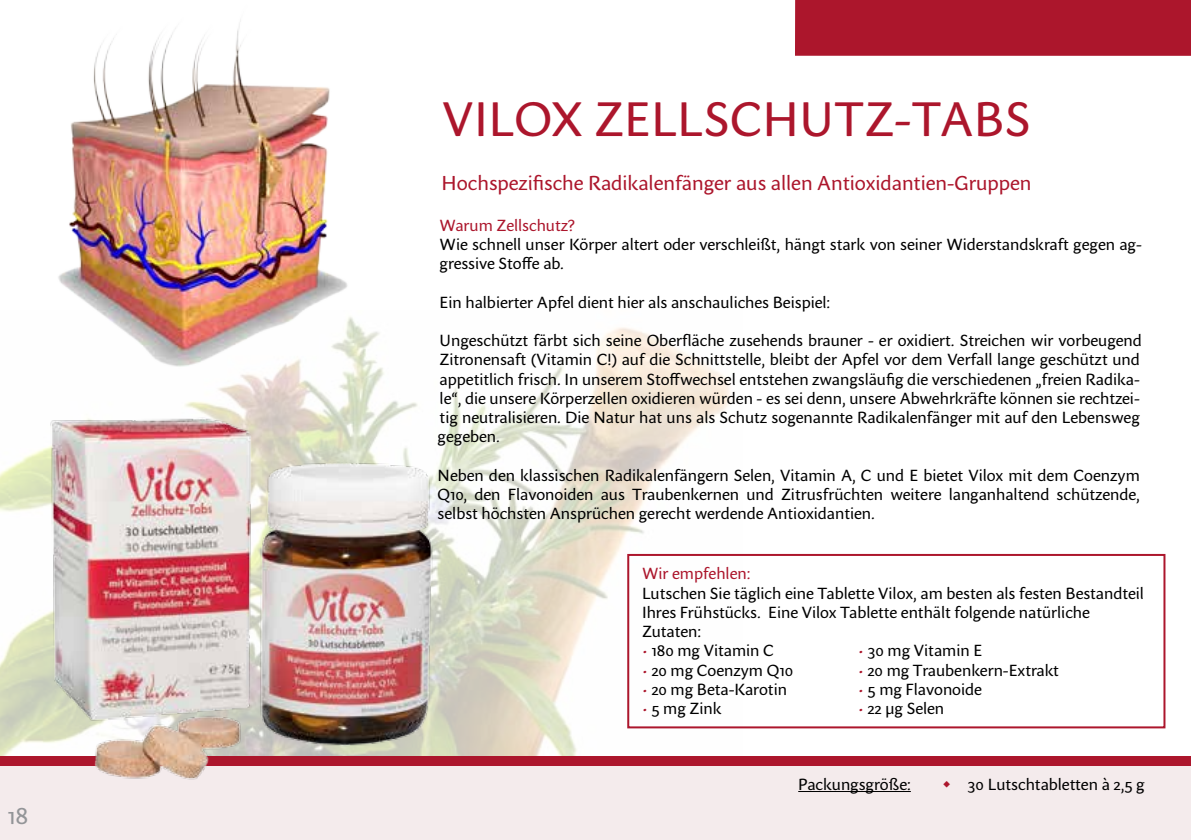
<style>
.page{position:relative;width:1191px;height:840px;background:#fff}
.page>*{position:absolute;margin:0;border:0;box-sizing:border-box;transform-origin:0 0}
.t1{font:48px "Sharik Sans";color:#ac162c}
.t2{font:24px "Sharik Sans";color:#939598}
.t3{font:20px "Sharik Sans";color:#ac162c}
.t4{font:16px/19.2px "Sharik Sans";color:#000}
.t5{font:16px "Sharik Sans";color:#ac162c}
.s1{color:#ac162c}
</style>
<div class="page">
<div style="left:0;top:755px;width:1191px;height:84px;background:#f4ebec"></div>
<div style="left:795px;top:0;width:396px;height:56px;background:#ac162c"></div>
<div style="left:0;top:755px;width:1191px;height:9px;background:#ac162c"></div>
<img style="left:0;top:325px;width:743px;height:430px">
<img style="left:40px;top:20px;width:316px;height:363px">
<img style="left:40px;top:410px;width:407px;height:370px">
<div style="left:627px;top:553px;width:538px;height:175px;border:2px solid #ac162c"></div>
<hr style="left:798px;top:790px;width:113px;height:1px;background:#000">
<h2 class="t2" style="left:8px;top:798px;width:22px">18</h2>
<h1 class="t1" style="left:442px;top:85px;width:212px">Vilox Zellschutz</h1>
<h1 class="t1" style="left:894px;top:85px;width:76px">-Tabs</h1>
<p class="t3" style="left:441px;top:169px;width:591px">Hochspezifische Radikalenfänger aus allen Antioxidantien-Gruppen</p>
<p class="t5" style="left:439px;top:214px;width:137px">Warum Zellschutz?</p>
<p class="t4" style="left:439px;top:234px;width:703px">Wie schnell unser Körper altert oder verschleißt, hängt stark von seiner Widerstandskraft gegen ag&shy;gressive Stoffe ab.</p>
<p class="t4" style="left:439px;top:292px;width:392px">Ein halbierter Apfel dient hier als anschauliches Beispiel:</p>
<p class="t4" style="left:437px;top:330px;width:706px">Ungeschützt färbt sich seine Oberfläche zusehends brauner - er oxidiert. Streichen wir vorbeugend Zitronensaft (Vitamin C!) auf die Schnittstelle, bleibt der Apfel vor dem Verfall lange geschützt und appetitlich frisch. In unserem Stoffwechsel entstehen zwangsläufig die verschiedenen „freien Radika&shy;le“, die unsere Körperzellen oxidieren würden - es sei denn, unsere Abwehrkräfte können sie rechtzei&shy;tig neutralisieren. Die Natur hat uns als Schutz sogenannte Radikalenfänger mit auf den Lebensweg gegeben.</p>
<p class="t4" style="left:437px;top:465px;width:703px;text-align:justify">Neben den klassischen Radikalenfängern Selen, Vitamin A, C und E bietet Vilox mit dem Coenzym Q10, den Flavonoiden aus Traubenkernen und Zitrusfrüchten weitere langanhaltend schützende, selbst höchsten Ansprüchen gerecht werdende Antioxidantien.</p>
<p class="t5" style="left:642px;top:562px;width:110px">Wir empfehlen:</p>
<p class="t4" style="left:642px;top:582px;width:503px">Lutschen Sie täglich eine Tablette Vilox, am besten als festen Bestandteil<br>Ihres Frühstücks. Eine Vilox Tablette enthält folgende natürliche<br>Zutaten:</p>
<p class="t4" style="left:642px;top:640px;width:133px"><span class="s1">•</span> 180 mg Vitamin C</p>
<p class="t4" style="left:858px;top:640px;width:126px"><span class="s1">•</span> 30 mg Vitamin E</p>
<p class="t4" style="left:642px;top:659px;width:153px"><span class="s1">•</span> 20 mg Coenzym Q10</p>
<p class="t4" style="left:858px;top:659px;width:202px"><span class="s1">•</span> 20 mg Traubenkern-Extrakt</p>
<p class="t4" style="left:642px;top:678px;width:146px"><span class="s1">•</span> 20 mg Beta-Karotin</p>
<p class="t4" style="left:858px;top:678px;width:125px"><span class="s1">•</span> 5 mg Flavonoide</p>
<p class="t4" style="left:642px;top:698px;width:81px"><span class="s1">•</span> 5 mg Zink</p>
<p class="t4" style="left:858px;top:698px;width:88px"><span class="s1">•</span> 22 μg Selen</p>
<p class="t4" style="left:798px;top:773px;width:114px">Packungsgröße:</p>
<p class="t4" style="left:967px;top:773px;width:179px">30 Lutschtabletten à 2,5 g</p>
</div>
